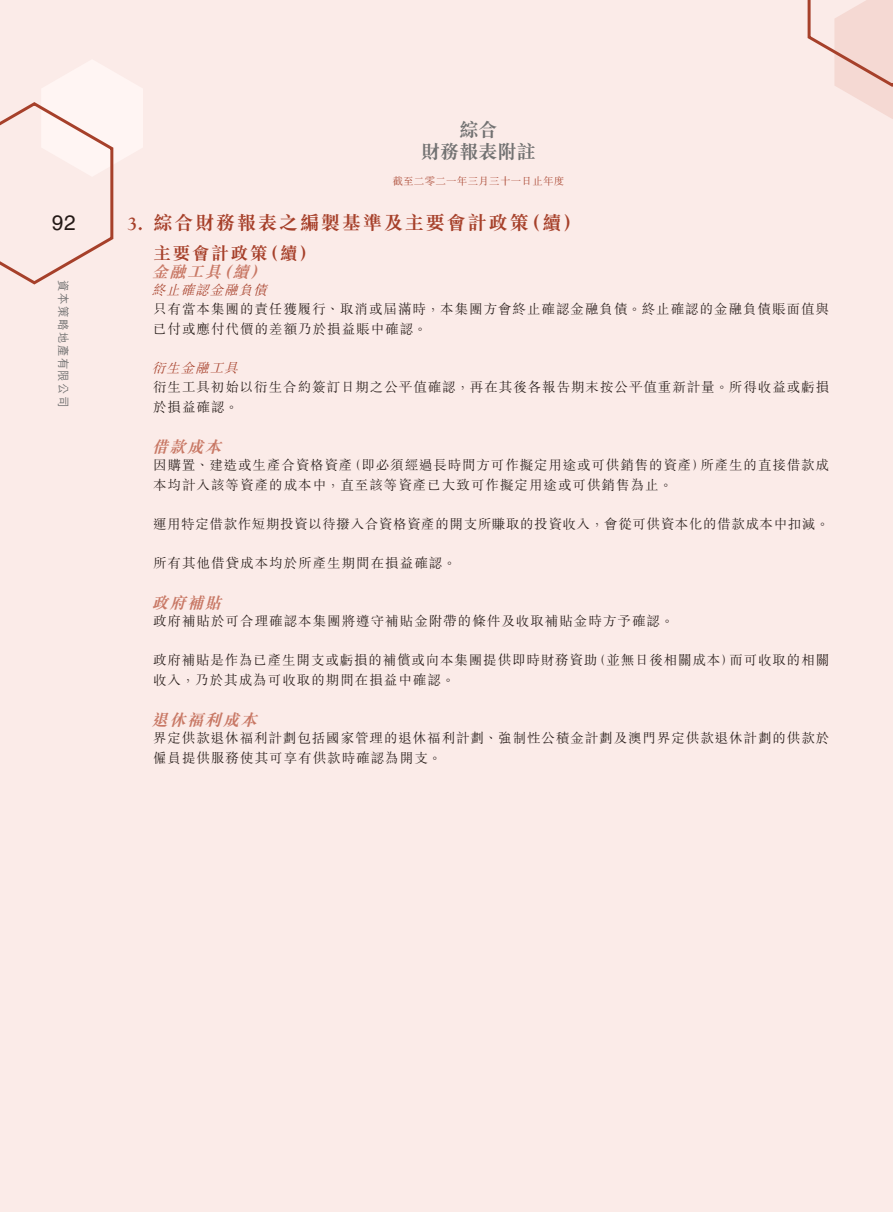
<style>
.page{position:relative;width:893px;height:1212px;background:#fbebe8}
.page>*{position:absolute;margin:0;border:0;box-sizing:border-box;transform-origin:0 0}
.t1{font:21px "Helvetica LT Std";color:#231916}
._01_H1{font:700 19.5px "M Sung HK";letter-spacing:.075em;color:#a6402a}
.t2{font:700 19.5px/22.5px "M Sung HK";letter-spacing:-.015em;color:#727272;text-align:center}
._02_H2{font:700 18px "M Sung HK";letter-spacing:.075em;color:#a6402a}
._03_H3{font:italic 700 16.5px "M Sung HK";color:#c87865}
._00_txt{font:300 13.5px/19.5px "M Sung HK";letter-spacing:.07em;color:#231916}
._00_txt-2{font:300 13.5px "M Sung HK";letter-spacing:.045em;color:#231916}
._04_H4{font:italic 300 13.5px "M Sung HK";color:#a6402a}
.t3{font:500 12px "M Hei HK";letter-spacing:.13em;color:#727272;scale:.95 1}
.t4{font:300 10.5px "M Sung HK";letter-spacing:.025em;color:#a6402a}
.s1{font-family:"Goudy Old Style T"}
</style>
<div class="page">
<svg style="left:0;top:60px;width:143px;height:225px"></svg>
<svg style="left:807px;top:0;width:86px;height:119px"></svg>
<h1 class="t1" style="left:52px;top:210px;width:25px">92</h1>
<p class="t3" style="left:72px;top:280px;width:135px;rotate:90deg">資本策略地產有限公司</p>
<h2 class="t2" style="left:421px;top:117px;width:117px">綜合<br>財務報表附註</h2>
<p class="t4" style="left:392px;top:173px;width:173px">截至二零二一年三月三十一日止年度</p>
<p class="_01_H1" style="left:128px;top:209px;width:456px"><span class="s1">3.</span> 綜合財務報表之編製基準及主要會計政策（續）</p>
<p class="_02_H2" style="left:153px;top:241px;width:165px">主要會計政策（續）</p>
<p class="_03_H3" style="left:151px;top:260px;width:122px">金融工具（續）</p>
<p class="_04_H4" style="left:152px;top:280px;width:121px">終止確認金融負債</p>
<p class="_00_txt" style="left:153px;top:299px;width:677px">只有當本集團的責任獲履行、取消或屆滿時，本集團方會終止確認金融負債。終止確認的金融負債賬面值與已付或應付代價的差額乃於損益賬中確認。</p>
<p class="_04_H4" style="left:152px;top:358px;width:92px">衍生金融工具</p>
<p class="_00_txt" style="left:153px;top:377px;width:678px">衍生工具初始以衍生合約簽訂日期之公平值確認，再在其後各報告期末按公平值重新計量。所得收益或虧損於損益確認。</p>
<p class="_03_H3" style="left:151px;top:436px;width:77px">借款成本</p>
<p class="_00_txt" style="left:153px;top:455px;width:677px">因購置、建造或生產合資格資產（即必須經過長時間方可作擬定用途或可供銷售的資產）所產生的直接借款成本均計入該等資產的成本中，直至該等資產已大致可作擬定用途或可供銷售為止。</p>
<p class="_00_txt-2" style="left:153px;top:514px;width:678px">運用特定借款作短期投資以待撥入合資格資產的開支所賺取的投資收入，會從可供資本化的借款成本中扣減。</p>
<p class="_00_txt" style="left:153px;top:552px;width:305px">所有其他借貸成本均於所產生期間在損益確認。</p>
<p class="_03_H3" style="left:151px;top:592px;width:77px">政府補貼</p>
<p class="_00_txt" style="left:153px;top:611px;width:522px">政府補貼於可合理確認本集團將遵守補貼金附帶的條件及收取補貼金時方予確認。</p>
<p class="_00_txt" style="left:153px;top:650px;width:678px">政府補貼是作為已產生開支或虧損的補償或向本集團提供即時財務資助（並無日後相關成本）而可收取的相關收入，乃於其成為可收取的期間在損益中確認。</p>
<p class="_03_H3" style="left:151px;top:709px;width:112px">退休福利成本</p>
<p class="_00_txt" style="left:153px;top:728px;width:678px">界定供款退休福利計劃包括國家管理的退休福利計劃、強制性公積金計劃及澳門界定供款退休計劃的供款於僱員提供服務使其可享有供款時確認為開支。</p>
</div>
